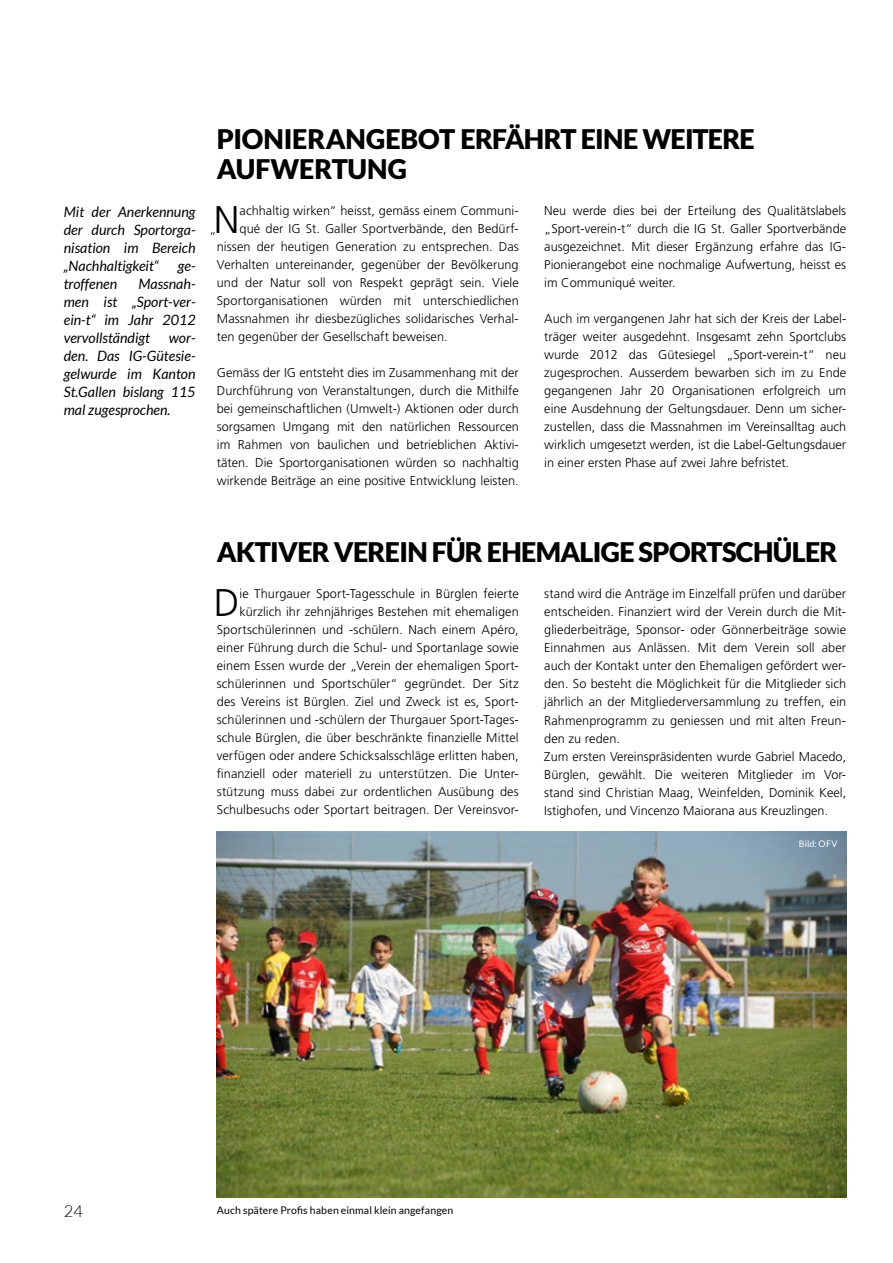
<style>
.page{position:relative;width:893px;height:1263px;background:#fff}
.page>*{position:absolute;margin:0;border:0;box-sizing:border-box;transform-origin:0 0}
.t1{font:300 38.55px "Frutiger LT";color:#000}
.t2{font:900 27px "Lato";letter-spacing:-.025em;color:#000}
.t3{font:300 16.5px "Lato";color:#000}
.t4{font:italic 14.25px/18px "Lato";color:#000;text-align:justify}
.t5{font:300 12.75px/18px "Frutiger";color:#000;text-align:justify}
.t6{font:300 12.75px/18px "Frutiger LT";letter-spacing:.005em;color:#000;text-align:right}
.t7{font:10.5px "Lato";letter-spacing:.01em;color:#000}
.t8{font:9px "Lato";letter-spacing:.02em;color:#fff}
.s1{font-family:"Frutiger LT"}
</style>
<div class="page">
<img style="left:217px;top:832px;width:629px;height:365px">
<p class="t4" style="left:64px;top:203px;width:133px">Mit der Anerkennung der durch Sportorga&shy;nisation im Bereich „Nachhaltigkeit“</p>
<p class="t4" style="left:178px;top:257px;width:19px">ge-</p>
<p class="t4" style="left:64px;top:275px;width:133px;text-indent:75px">Massnah&shy;men ist „Sport-ver&shy;ein-t“ im Jahr 2012 vervollständigt</p>
<p class="t4" style="left:64px;top:275px;width:55px">troffenen</p>
<p class="t4" style="left:64px;top:329px;width:133px;text-indent:105px">wor&shy;den. Das IG-Gütesie&shy;gelwurde im Kanton St.Gallen bislang 115 mal zugesprochen.</p>
<h2 class="t2" style="left:217px;top:124px;width:18px">PIONIERANGE</h2>
<h2 class="t2" style="left:401px;top:124px;width:142px">BOT ERFÄHRT</h2>
<h2 class="t2" style="left:581px;top:124px;width:15px">EINE</h2>
<h2 class="t2" style="left:643px;top:124px;width:43px">WEITERE</h2>
<h2 class="t2" style="left:217px;top:154px;width:170px">AUFWERTUNG</h2>
<h1 class="t1" style="left:214px;top:198px;width:27px">N</h1>
<p class="t6" style="left:240px;top:202px;width:281px">achhaltig wirken“ heisst, gemäss einem Communi-</p>
<p class="t5" style="left:544px;top:202px;width:303px">Neu werde dies bei der Erteilung des Qualitätslabels „Sport-verein-t“ durch die IG St. Galler Sportverbände ausgezeichnet. Mit dieser Ergänzung erfahre das IG-Pionierangebot eine nochmalige Aufwertung, heisst es im Communiqué weiter.</p>
<p class="t5" style="left:544px;top:310px;width:303px">Auch im vergangenen Jahr hat sich der Kreis der Label&shy;träger weiter ausgedehnt. Insgesamt zehn Sportclubs wurde 2012 das Gütesiegel „Sport-verein-t“ neu zugesprochen. Ausserdem bewarben sich im zu Ende gegangenen Jahr 20 Organisationen erfolgreich um eine Ausdehnung der Geltungsdauer. Denn um sicher&shy;zustellen, dass die Massnahmen im Vereinsalltag auch wirklich umgesetzt werden, ist die Label-Geltungsdauer in einer ersten Phase auf zwei Jahre befristet.</p>
<p class="t6" style="left:240px;top:220px;width:281px">qué der IG St. Galler Sportverbände, den Bedürf-</p>
<p class="t6" style="left:217px;top:238px;width:303px">nissen der heutigen Generation zu entsprechen. Das</p>
<p class="t6" style="left:217px;top:256px;width:303px">Verhalten untereinander, gegenüber der Bevölkerung</p>
<p class="t6" style="left:217px;top:274px;width:303px">und der Natur soll von Respekt geprägt sein. Viele</p>
<p class="t6" style="left:217px;top:292px;width:303px">Sportorganisationen würden mit unterschiedlichen</p>
<p class="t6" style="left:217px;top:310px;width:303px">Massnahmen ihr diesbezügliches solidarisches Verhal-</p>
<p class="t6" style="left:217px;top:328px;width:232px">ten gegenüber der Gesellschaft beweisen.</p>
<p class="t5" style="left:217px;top:364px;width:303px">Gemäss der IG entsteht dies im Zusammenhang mit der Durchführung von Veranstaltungen, durch die Mithilfe bei gemeinschaftlichen (U mwelt-) Aktionen oder durch sorgsamen U mgang mit den natürlichen Ressourcen im Rahmen von baulichen und betrieblichen Aktivi&shy;täten. Die Sportorganisationen würden so nachhaltig wirkende Beiträge an eine positive Entwicklung leisten.</p>
<h2 class="t2" style="left:217px;top:537px;width:134px">AKTIVER VEREIN</h2>
<h2 class="t2" style="left:432px;top:537px;width:145px">FÜR EHEMALIGE</h2>
<h2 class="t2" style="left:639px;top:537px;width:50px">SPORT</h2>
<h2 class="t2" style="left:722px;top:537px;width:86px">SCHÜLER</h2>
<h1 class="t1" style="left:214px;top:581px;width:27px">D</h1>
<p class="t6" style="left:217px;top:585px;width:303px">ie Thurgauer Sport-Tagesschule in Bürglen feierte kürzlich ihr zehnjähriges Bestehen mit ehemaligen Sportschülerinnen und -schülern. Nach einem Apéro, einer Führung durch die Schul- und Sportanlage sowie einem Essen wurde der „Verein der ehemaligen Sport&shy;schülerinnen und Sportschüler“ gegründet. Der Sitz des Vereins ist Bürglen. Ziel und Zweck ist es, Sport&shy;schülerinnen und -schülern der Thurgauer Sport-Tages&shy;schule Bürglen, die über beschränkte finanzielle Mittel verfügen oder andere Schicksalsschläge erlitten haben, finanziell oder materiell zu unterstützen. Die Unter&shy;stützung muss dabei zur ordentlichen Ausübung des Schulbesuchs oder Sportart beitragen. Der Vereinsvor-</p>
<p class="t6" style="left:544px;top:585px;width:303px">stand wird die Anträge im Einzelfall prüfen und darüber</p>
<p class="t5" style="left:544px;top:603px;width:303px;text-align:left"><span class="s1">entscheiden.</span> Finanziert wird der Verein durch die Mit&shy;gliederbeiträge, Sponsor- oder Gönnerbeiträge sowie Einnahmen aus Anlässen. Mit dem Verein soll aber auch der Kontakt unter den Ehemaligen gefördert wer&shy;den. So besteht die Möglichkeit für die Mitglieder sich jährlich an der Mitgliederversammlung zu treffen, ein Rahmenprogramm zu geniessen und mit alten Freun&shy;den zu reden.<br>Zum ersten Vereinspräsidenten wurde Gabriel Macedo, Bürglen, gewählt. Die weiteren Mitglieder im Vor&shy;stand sind C hristian Maag, Weinfelden, Dominik Keel, Istighofen, und Vincenzo Maiorana aus Kreuzlingen.</p>
<p class="t8" style="left:799px;top:839px;width:40px">Bild: OFV</p>
<p class="t3" style="left:64px;top:1202px;width:21px">24</p>
<p class="t7" style="left:217px;top:1204px;width:238px">Auch spätere Profis haben einmal klein angefangen</p>
</div>
